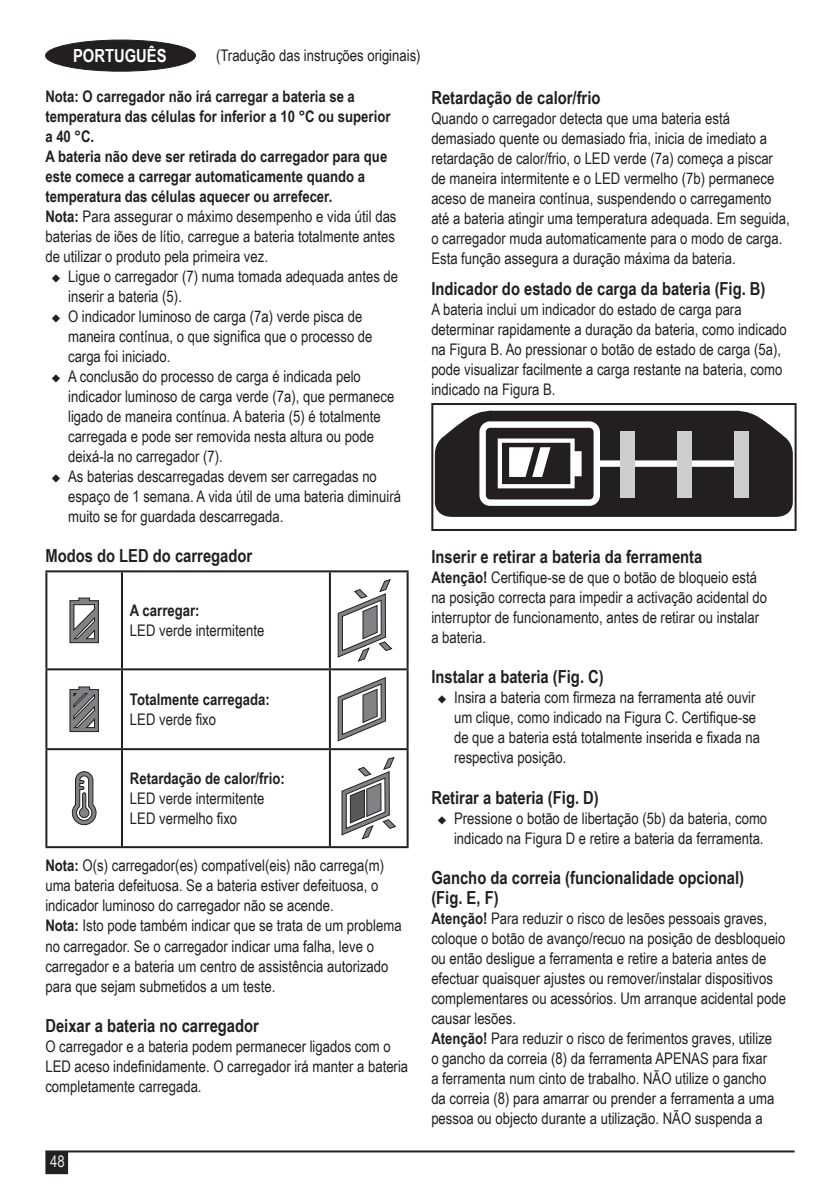
<style>
.page{position:relative;width:840px;height:1191px;background:#fff}
.page>*{position:absolute;margin:0;border:0;box-sizing:border-box;transform-origin:0 0}
.t1{font:700 18px/20px "Arial Narrow";color:#231f20}
.t2{font:700 18px "Arial Narrow";color:#fff}
.t3{font:16px/20px "Arial Narrow";color:#231f20}
.t4{font:700 16px/20px "Arial Narrow";color:#231f20}
.t5{font:16px "Arial Narrow";color:#e6e7e9}
.s1{font-weight:400}
.s2{font-weight:700}
</style>
<div class="page">
<hr style="left:45px;top:1150px;width:749px;height:2px;background:#231f20">
<div style="left:46px;top:1152px;width:21px;height:21px;background:#231f20"></div>
<div style="left:45px;top:1151px;width:23px;height:23px;border:2px solid #231f20"></div>
<div style="left:46px;top:40px;width:149px;height:31px;background:#231f20;border-radius:50%"></div>
<div style="left:45px;top:40px;width:150px;height:31px;border:1px solid #231f20;border-radius:50%"></div>
<hr style="left:45px;top:570px;width:77px;height:2px;background:#231f20">
<hr style="left:45px;top:572px;width:2px;height:96px;background:#231f20">
<hr style="left:121px;top:572px;width:2px;height:96px;background:#231f20">
<hr style="left:330px;top:570px;width:78px;height:2px;background:#231f20">
<hr style="left:329px;top:572px;width:2px;height:96px;background:#231f20">
<hr style="left:406px;top:572px;width:2px;height:96px;background:#231f20">
<hr style="left:45px;top:668px;width:77px;height:2px;background:#231f20">
<hr style="left:45px;top:670px;width:2px;height:78px;background:#231f20">
<hr style="left:121px;top:670px;width:2px;height:78px;background:#231f20">
<hr style="left:330px;top:668px;width:78px;height:2px;background:#231f20">
<hr style="left:329px;top:670px;width:2px;height:78px;background:#231f20">
<hr style="left:406px;top:670px;width:2px;height:78px;background:#231f20">
<hr style="left:45px;top:748px;width:77px;height:2px;background:#231f20">
<hr style="left:45px;top:750px;width:2px;height:96px;background:#231f20">
<hr style="left:121px;top:750px;width:2px;height:96px;background:#231f20">
<hr style="left:330px;top:748px;width:78px;height:2px;background:#231f20">
<hr style="left:329px;top:750px;width:2px;height:96px;background:#231f20">
<hr style="left:406px;top:750px;width:2px;height:96px;background:#231f20">
<hr style="left:45px;top:846px;width:77px;height:2px;background:#231f20">
<hr style="left:330px;top:846px;width:78px;height:2px;background:#231f20">
<hr style="left:122px;top:570px;width:208px;height:2px;background:#231f20">
<hr style="left:122px;top:668px;width:208px;height:2px;background:#231f20">
<hr style="left:122px;top:748px;width:208px;height:2px;background:#231f20">
<hr style="left:122px;top:846px;width:208px;height:2px;background:#231f20">
<svg style="left:69px;top:597px;width:30px;height:46px"></svg>
<svg style="left:337px;top:579px;width:55px;height:83px"></svg>
<svg style="left:69px;top:686px;width:30px;height:46px"></svg>
<svg style="left:337px;top:677px;width:49px;height:64px"></svg>
<svg style="left:72px;top:771px;width:24px;height:54px"></svg>
<svg style="left:341px;top:757px;width:55px;height:82px"></svg>
<hr style="left:431px;top:403px;width:365px;height:2px;background:#231f20">
<hr style="left:431px;top:405px;width:2px;height:124px;background:#231f20">
<hr style="left:794px;top:405px;width:2px;height:124px;background:#231f20">
<hr style="left:431px;top:529px;width:365px;height:2px;background:#231f20">
<svg style="left:434px;top:411px;width:358px;height:106px"></svg>
<div style="left:620px;top:431px;width:14px;height:67px;background:#cdced0"></div>
<div style="left:677px;top:431px;width:14px;height:67px;background:#cdced0"></div>
<div style="left:733px;top:431px;width:14px;height:67px;background:#cdced0"></div>
<p class="t2" style="left:73px;top:45px;width:95px">PORTUGU S</p>
<p class="t3" style="left:216px;top:46px;width:206px">(Tradução das instruções originais)</p>
<p class="t4" style="left:45px;top:86px;width:352px">Nota: O carregador não irá carregar a bateria se a temperatura das células for inferior a 10 °C ou superior a 40 °C.<br>A bateria não deve ser retirada do carregador para que este comece a carregar automaticamente quando a temperatura das células aquecer ou arrefecer.<br>Nota: <span class="s1">Para assegurar o máximo desempenho e vida útil das baterias de iões de lítio, carregue a bateria totalmente antes de utilizar o produto pela primeira vez.</span></p>
<p class="t3" style="left:68px;top:268px;width:331px;text-indent:-17px">◆ Ligue o carregador (7) numa tomada adequada antes de inserir a bateria (5).</p>
<p class="t3" style="left:68px;top:308px;width:306px;text-indent:-17px">◆ O indicador luminoso de carga (7a) verde pisca de maneira contínua, o que significa que o processo de carga foi iniciado.</p>
<p class="t3" style="left:68px;top:368px;width:327px;text-indent:-17px">◆ A conclusão do processo de carga é indicada pelo indicador luminoso de carga verde (7a), que permanece ligado de maneira contínua. A bateria (5) é totalmente carregada e pode ser removida nesta altura ou pode deixá-la no carregador (7).</p>
<p class="t3" style="left:68px;top:468px;width:334px;text-indent:-17px">◆ As baterias descarregadas devem ser carregadas no espaço de 1 semana. A vida útil de uma bateria diminuirá muito se for guardada descarregada.</p>
<p class="t1" style="left:45px;top:547px;width:208px">Modos do LED do carregador</p>
<p class="t4" style="left:130px;top:600px;width:71px">A carregar:</p>
<p class="t3" style="left:130px;top:622px;width:136px">LED verde intermitente</p>
<p class="t4" style="left:130px;top:688px;width:141px">Totalmente carregada:</p>
<p class="t3" style="left:130px;top:709px;width:88px">LED verde fixo</p>
<p class="t4" style="left:130px;top:767px;width:156px">Retardação de calor/frio:</p>
<p class="t3" style="left:130px;top:789px;width:136px">LED verde intermitente<br>LED vermelho fixo</p>
<p class="t3" style="left:45px;top:857px;width:357px"><span class="s2">Nota:</span> O(s) carregador(es) compatível(eis) não carrega(m) uma bateria defeituosa. Se a bateria estiver defeituosa, o indicador luminoso do carregador não se acende.<br><span class="s2">Nota:</span> Isto pode também indicar que se trata de um problema no carregador. Se o carregador indicar uma falha, leve o carregador e a bateria um centro de assistência autorizado para que sejam submetidos a um teste.</p>
<p class="t1" style="left:45px;top:1017px;width:215px">Deixar a bateria no carregador</p>
<p class="t3" style="left:45px;top:1037px;width:364px">O carregador e a bateria podem permanecer ligados com o<br>LED aceso indefinidamente. O carregador irá manter a bateria completamente carregada.</p>
<p class="t1" style="left:431px;top:86px;width:170px">Retardação de calor/frio</p>
<p class="t3" style="left:431px;top:109px;width:360px">Quando o carregador detecta que uma bateria está demasiado quente ou demasiado fria, inicia de imediato a retardação de calor/frio, o LED verde (7a) começa a piscar de maneira intermitente e o LED vermelho (7b) permanece aceso de maneira contínua, suspendendo o carregamento até a bateria atingir uma temperatura adequada. Em seguida, o carregador muda automaticamente para o modo de carga.<br>Esta função assegura a duração máxima da bateria.</p>
<p class="t1" style="left:431px;top:278px;width:335px">Indicador do estado de carga da bateria (Fig. B)</p>
<p class="t3" style="left:431px;top:301px;width:357px">A bateria inclui um indicador do estado de carga para determinar rapidamente a duração da bateria, como indicado na Figura B. Ao pressionar o botão de estado de carga (5a), pode visualizar facilmente a carga restante na bateria, como indicado na Figura B.</p>
<p class="t1" style="left:431px;top:546px;width:272px">Inserir e retirar a bateria da ferramenta</p>
<p class="t3" style="left:431px;top:567px;width:337px"><span class="s2">Atenção!</span> Certifique-se de que o botão de bloqueio está na posição correcta para impedir a activação acidental do interruptor de funcionamento, antes de retirar ou instalar a bateria.</p>
<p class="t1" style="left:431px;top:666px;width:174px">Instalar a bateria (Fig. C)</p>
<p class="t3" style="left:454px;top:687px;width:307px;text-indent:-17px">◆ Insira a bateria com firmeza na ferramenta até ouvir um clique, como indicado na Figura C. Certifique-se de que a bateria está totalmente inserida e fixada na respectiva posição.</p>
<p class="t1" style="left:431px;top:786px;width:169px">Retirar a bateria (Fig. D)</p>
<p class="t3" style="left:437px;top:809px;width:331px;text-align:right">◆ Pressione o botão de libertação (5b) da bateria, como indicado na Figura D e retire a bateria da ferramenta.</p>
<p class="t1" style="left:431px;top:866px;width:314px">Gancho da correia (funcionalidade opcional) (Fig. E, F)</p>
<p class="t3" style="left:431px;top:909px;width:356px"><span class="s2">Atenção!</span> Para reduzir o risco de lesões pessoais graves, coloque o botão de avanço/recuo na posição de desbloqueio ou então desligue a ferramenta e retire a bateria antes de efectuar quaisquer ajustes ou remover/instalar dispositivos complementares ou acessórios. Um arranque acidental pode causar lesões.<br><span class="s2">Atenção!</span> Para reduzir o risco de ferimentos graves, utilize<br>o gancho da correia (8) da ferramenta APENAS para fixar<br>a ferramenta num cinto de trabalho. NÃO utilize o gancho<br>da correia (8) para amarrar ou prender a ferramenta a uma pessoa ou objecto durante a utilização. NÃO suspenda a</p>
<p class="t5" style="left:50px;top:1155px;width:16px">48</p>
</div>
